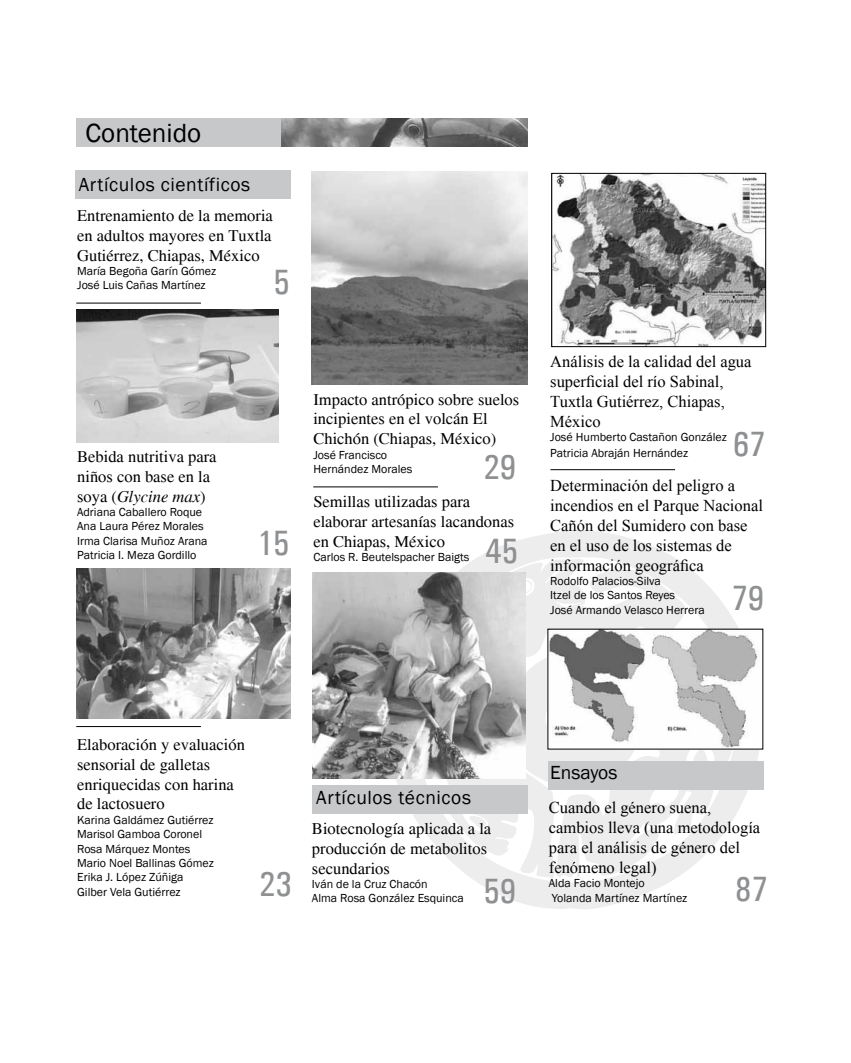
<style>
.page{position:relative;width:851px;height:1063px;background:#fff}
.page>*{position:absolute;margin:0;border:0;box-sizing:border-box;transform-origin:0 0}
.t1{font:500 condensed 35.25px "Univers";color:#8e9092}
.t2{font:27px "Franklin Gothic";color:#000}
.t3{font:19.5px "Franklin Gothic";letter-spacing:.03em;color:#000}
.t4{font:19.5px "Franklin Gothic";color:#000}
.t5{font:16.5px/19.8px "Times";color:#000}
.t6{font:16.5px/19.8px "Times New Roman";color:#000}
.t7{font:12px/14.4px "Franklin Gothic";color:#000}
.s1{font-style:italic}
</style>
<div class="page">
<svg style="left:386px;top:530px;width:376px;height:379px;fill:#ededee"></svg>
<div style="left:548px;top:762px;width:215px;height:28px;background:#c7c8ca"></div>
<div style="left:76px;top:118px;width:451px;height:29px;background:#c7c8ca"></div>
<div style="left:312px;top:786px;width:215px;height:28px;background:#c7c8ca"></div>
<div style="left:75px;top:171px;width:216px;height:28px;background:#c7c8ca"></div>
<hr style="left:76px;top:726px;width:125px;height:1px;background:#000">
<hr style="left:76px;top:303px;width:125px;height:1px;background:#000">
<hr style="left:313px;top:487px;width:125px;height:1px;background:#000">
<img style="left:281px;top:118px;width:246px;height:28px">
<hr style="left:550px;top:469px;width:125px;height:1px;background:#000">
<img style="left:76px;top:309px;width:202px;height:134px">
<img style="left:312px;top:171px;width:215px;height:213px">
<img style="left:76px;top:568px;width:215px;height:151px">
<img style="left:312px;top:572px;width:214px;height:207px">
<img style="left:553px;top:175px;width:210px;height:170px">
<div style="left:551px;top:173px;width:214px;height:174px;border:1px solid #000"></div>
<img style="left:549px;top:631px;width:212px;height:116px">
<h2 class="t2" style="left:86px;top:116px;width:117px">Contenido</h2>
<h3 class="t3" style="left:79px;top:173px;width:173px">Artículos científicos</h3>
<h3 class="t5" style="left:77px;top:206px;width:197px;text-align:justify">Entrenamiento de la memoria en adultos mayores en Tuxtla Gutiérrez, Chiapas, México</h3>
<p class="t7" style="left:77px;top:264px;width:141px">María Begoña Garín Gómez<br>José Luis Cañas Martínez</p>
<h1 class="t1" style="left:273px;top:261px;width:18px">5</h1>
<h3 class="t5" style="left:77px;top:447px;width:141px">Bebida nutritiva para niños con base en la soya (<span class="s1">Glycine max</span>)</h3>
<p class="t7" style="left:77px;top:505px;width:132px">Adriana Caballero Roque<br>Ana Laura Pérez Morales<br>Irma Clarisa Muñoz Arana<br>Patricia I. Meza Gordillo</p>
<h1 class="t1" style="left:257px;top:522px;width:34px">15</h1>
<h3 class="t5" style="left:313px;top:389px;width:207px">Impacto antrópico sobre suelos incipientes en el volcán El<br>Chichón (Chiapas, México)</h3>
<p class="t7" style="left:313px;top:448px;width:100px">José Francisco<br>Hernández Morales</p>
<h3 class="t5" style="left:313px;top:492px;width:202px">Semillas utilizadas para elaborar artesanías lacandonas en Chiapas, México</h3>
<p class="t7" style="left:313px;top:550px;width:157px">Carlos R. Beutelspacher Baigts</p>
<h1 class="t1" style="left:483px;top:446px;width:34px">29</h1>
<h1 class="t1" style="left:485px;top:530px;width:34px">45</h1>
<h3 class="t6" style="left:550px;top:352px;width:203px">Análisis de la calidad del agua superficial del río Sabinal,<br>Tuxtla Gutiérrez, Chiapas,<br>México</h3>
<p class="t7" style="left:550px;top:429px;width:178px;line-height:16.2px">José Humberto Castañon González<br>Patricia Abraján Hernández</p>
<h3 class="t6" style="left:550px;top:476px;width:214px">Determinación del peligro a incendios en el Parque Nacional<br>Cañón del Sumidero con base en el uso de los sistemas de información geográfica</h3>
<p class="t7" style="left:550px;top:574px;width:156px">Rodolfo Palacios-Silva<br>Itzel de los Santos Reyes<br>José Armando Velasco Herrera</p>
<h1 class="t1" style="left:732px;top:423px;width:34px">67</h1>
<h1 class="t1" style="left:731px;top:578px;width:34px">79</h1>
<h3 class="t5" style="left:77px;top:735px;width:169px">Elaboración y evaluación sensorial de galletas enriquecidas con harina de lactosuero</h3>
<p class="t7" style="left:77px;top:813px;width:138px">Karina Galdámez Gutiérrez<br>Marisol Gamboa Coronel<br>Rosa Márquez Montes<br>Mario Noel Ballinas Gómez<br>Erika J. López Zúñiga<br>Gilber Vela Gutiérrez</p>
<h3 class="t5" style="left:312px;top:819px;width:181px">Biotecnología aplicada a la producción de metabolitos secundarios</h3>
<h3 class="t3" style="left:316px;top:786px;width:156px">Artículos técnicos</h3>
<h1 class="t1" style="left:259px;top:863px;width:34px">23</h1>
<h1 class="t1" style="left:483px;top:871px;width:34px">59</h1>
<p class="t7" style="left:312px;top:877px;width:153px">Iván de la Cruz Chacón<br>Alma Rosa González Esquinca</p>
<h3 class="t4" style="left:550px;top:761px;width:69px">Ensayos</h3>
<h3 class="t6" style="left:548px;top:798px;width:213px">Cuando el género suena, cambios lleva (una metodología para el análisis de género del fenómeno legal)</h3>
<p class="t7" style="left:548px;top:876px;width:140px">Alda Facio Montejo<br>Yolanda Martínez Martínez</p>
<h1 class="t1" style="left:735px;top:868px;width:34px">87</h1>
</div>
